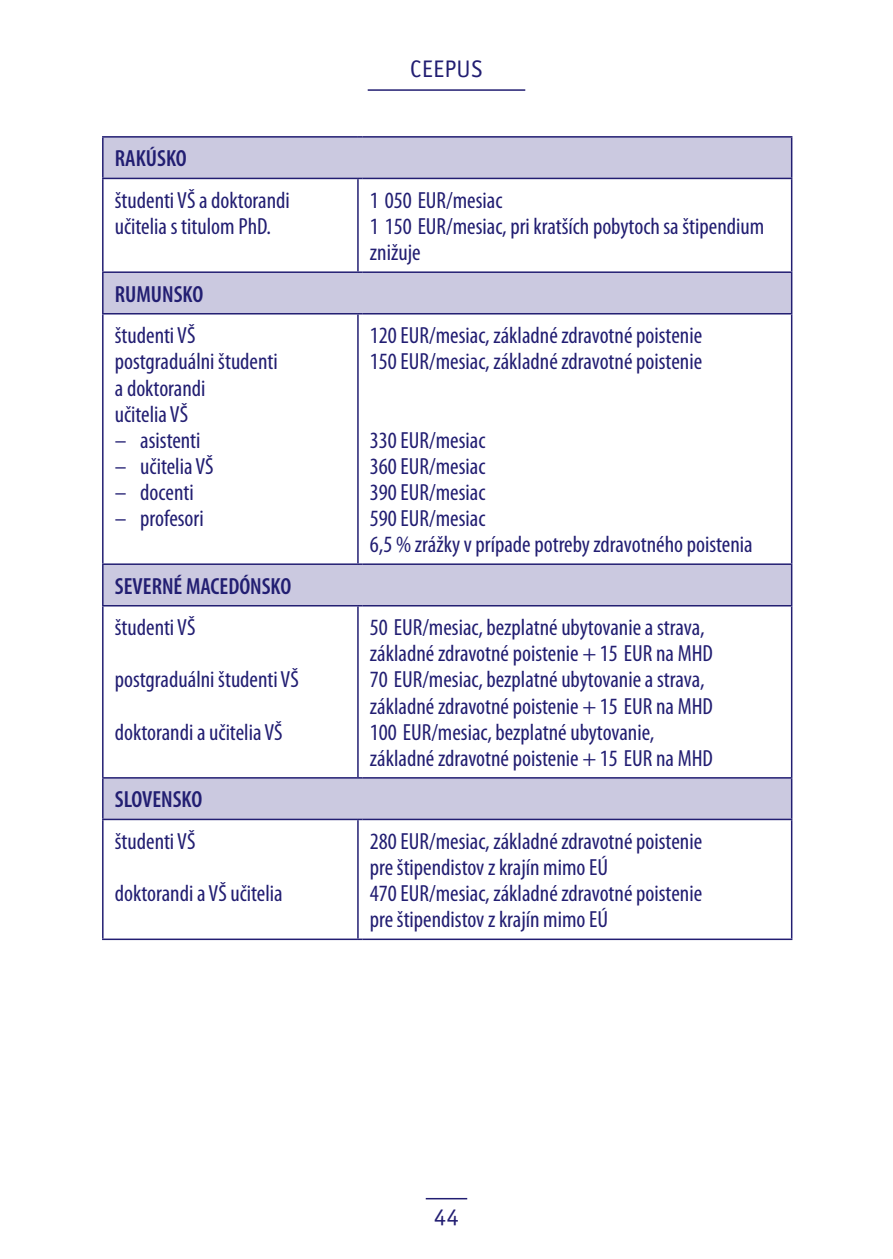
<style>
.page{position:relative;width:893px;height:1259px;background:#fff}
.page>*{position:absolute;margin:0;border:0;box-sizing:border-box;transform-origin:0 0}
.t1{font:24px "Officina Sans Itc TOT";letter-spacing:.015em;color:#221e72}
.t2{font:condensed 23.4px/26.1px "Myriad Pro";color:#221e72}
.t3{font:600 condensed 23.4px "Myriad Pro";color:#221e72}
</style>
<div class="page">
<hr style="left:368px;top:89px;width:157px;height:2px;background:#221e72">
<hr style="left:426px;top:1198px;width:41px;height:1px;background:#221e72">
<svg style="left:104px;top:138px;width:687px;height:680px"></svg>
<hr style="left:102px;top:136px;width:256px;height:2px;background:#221e72">
<hr style="left:102px;top:138px;width:2px;height:40px;background:#221e72">
<hr style="left:362px;top:136px;width:430px;height:2px;background:#221e72">
<hr style="left:791px;top:138px;width:1px;height:40px;background:#221e72">
<hr style="left:102px;top:178px;width:256px;height:1px;background:#221e72">
<hr style="left:102px;top:179px;width:2px;height:92px;background:#221e72">
<hr style="left:357px;top:179px;width:2px;height:92px;background:#221e72">
<hr style="left:362px;top:178px;width:430px;height:1px;background:#221e72">
<hr style="left:791px;top:179px;width:1px;height:92px;background:#221e72">
<hr style="left:102px;top:271px;width:256px;height:2px;background:#221e72">
<hr style="left:102px;top:273px;width:2px;height:40px;background:#221e72">
<hr style="left:362px;top:271px;width:430px;height:2px;background:#221e72">
<hr style="left:791px;top:273px;width:1px;height:40px;background:#221e72">
<hr style="left:102px;top:313px;width:256px;height:1px;background:#221e72">
<hr style="left:102px;top:314px;width:2px;height:249px;background:#221e72">
<hr style="left:357px;top:314px;width:2px;height:249px;background:#221e72">
<hr style="left:362px;top:313px;width:430px;height:1px;background:#221e72">
<hr style="left:791px;top:314px;width:1px;height:249px;background:#221e72">
<hr style="left:102px;top:563px;width:256px;height:2px;background:#221e72">
<hr style="left:102px;top:565px;width:2px;height:40px;background:#221e72">
<hr style="left:362px;top:563px;width:430px;height:2px;background:#221e72">
<hr style="left:791px;top:565px;width:1px;height:40px;background:#221e72">
<hr style="left:102px;top:605px;width:256px;height:1px;background:#221e72">
<hr style="left:102px;top:606px;width:2px;height:171px;background:#221e72">
<hr style="left:357px;top:606px;width:2px;height:171px;background:#221e72">
<hr style="left:362px;top:605px;width:430px;height:1px;background:#221e72">
<hr style="left:791px;top:606px;width:1px;height:171px;background:#221e72">
<hr style="left:102px;top:777px;width:256px;height:1px;background:#221e72">
<hr style="left:102px;top:778px;width:2px;height:40px;background:#221e72">
<hr style="left:362px;top:777px;width:430px;height:1px;background:#221e72">
<hr style="left:791px;top:778px;width:1px;height:40px;background:#221e72">
<hr style="left:102px;top:818px;width:256px;height:2px;background:#221e72">
<hr style="left:102px;top:820px;width:2px;height:118px;background:#221e72">
<hr style="left:357px;top:820px;width:2px;height:118px;background:#221e72">
<hr style="left:362px;top:818px;width:430px;height:2px;background:#221e72">
<hr style="left:791px;top:820px;width:1px;height:118px;background:#221e72">
<hr style="left:102px;top:938px;width:256px;height:2px;background:#221e72">
<hr style="left:362px;top:938px;width:430px;height:2px;background:#221e72">
<p class="t1" style="left:410px;top:55px;width:74px">CEEPUS</p>
<p class="t3" style="left:115px;top:146px;width:73px">RAKÚSKO</p>
<p class="t2" style="left:115px;top:187px;width:177px">študenti VŠ a doktorandi učitelia s titulom PhD.</p>
<p class="t2" style="left:370px;top:187px;width:396px">1 050 EUR/mesiac<br>1 150 EUR/mesiac, pri kratších pobytoch sa štipendium znižuje</p>
<p class="t3" style="left:115px;top:281px;width:90px">RUMUNSKO</p>
<p class="t2" style="left:115px;top:322px;width:164px">študenti VŠ postgraduálni študenti a doktorandi<br>učitelia VŠ</p>
<p class="t2" style="left:115px;top:427px;width:87px">– asistenti</p>
<p class="t2" style="left:115px;top:453px;width:100px">– učitelia VŠ</p>
<p class="t2" style="left:115px;top:479px;width:80px">– docenti</p>
<p class="t2" style="left:115px;top:505px;width:90px">– profesori</p>
<p class="t2" style="left:370px;top:322px;width:334px">120 EUR/mesiac, základné zdravotné poistenie<br>150 EUR/mesiac, základné zdravotné poistenie</p>
<p class="t2" style="left:370px;top:426px;width:384px">330 EUR/mesiac<br>360 EUR/mesiac<br>390 EUR/mesiac<br>590 EUR/mesiac<br>6,5 % zrážky v prípade potreby zdravotného poistenia</p>
<p class="t3" style="left:115px;top:573px;width:178px">SEVERNÉ MACEDÓNSKO</p>
<p class="t2" style="left:115px;top:614px;width:82px">študenti VŠ</p>
<p class="t2" style="left:115px;top:666px;width:186px">postgraduálni študenti VŠ</p>
<p class="t2" style="left:115px;top:718px;width:169px">doktorandi a učitelia VŠ</p>
<p class="t3" style="left:115px;top:786px;width:89px">SLOVENSKO</p>
<p class="t2" style="left:115px;top:828px;width:82px">študenti VŠ</p>
<p class="t2" style="left:115px;top:880px;width:169px">doktorandi a VŠ učitelia</p>
<p class="t2" style="left:370px;top:614px;width:345px">50 EUR/mesiac, bezplatné ubytovanie a strava, základné zdravotné poistenie + 15 EUR na MHD 70 EUR/mesiac, bezplatné ubytovanie a strava, základné zdravotné poistenie + 15 EUR na MHD 100 EUR/mesiac, bezplatné ubytovanie, základné zdravotné poistenie + 15 EUR na MHD</p>
<p class="t2" style="left:370px;top:828px;width:334px">280 EUR/mesiac, základné zdravotné poistenie pre štipendistov z krajín mimo EÚ<br>470 EUR/mesiac, základné zdravotné poistenie pre štipendistov z krajín mimo EÚ</p>
<p class="t1" style="left:434px;top:1203px;width:26px">44</p>
</div>
